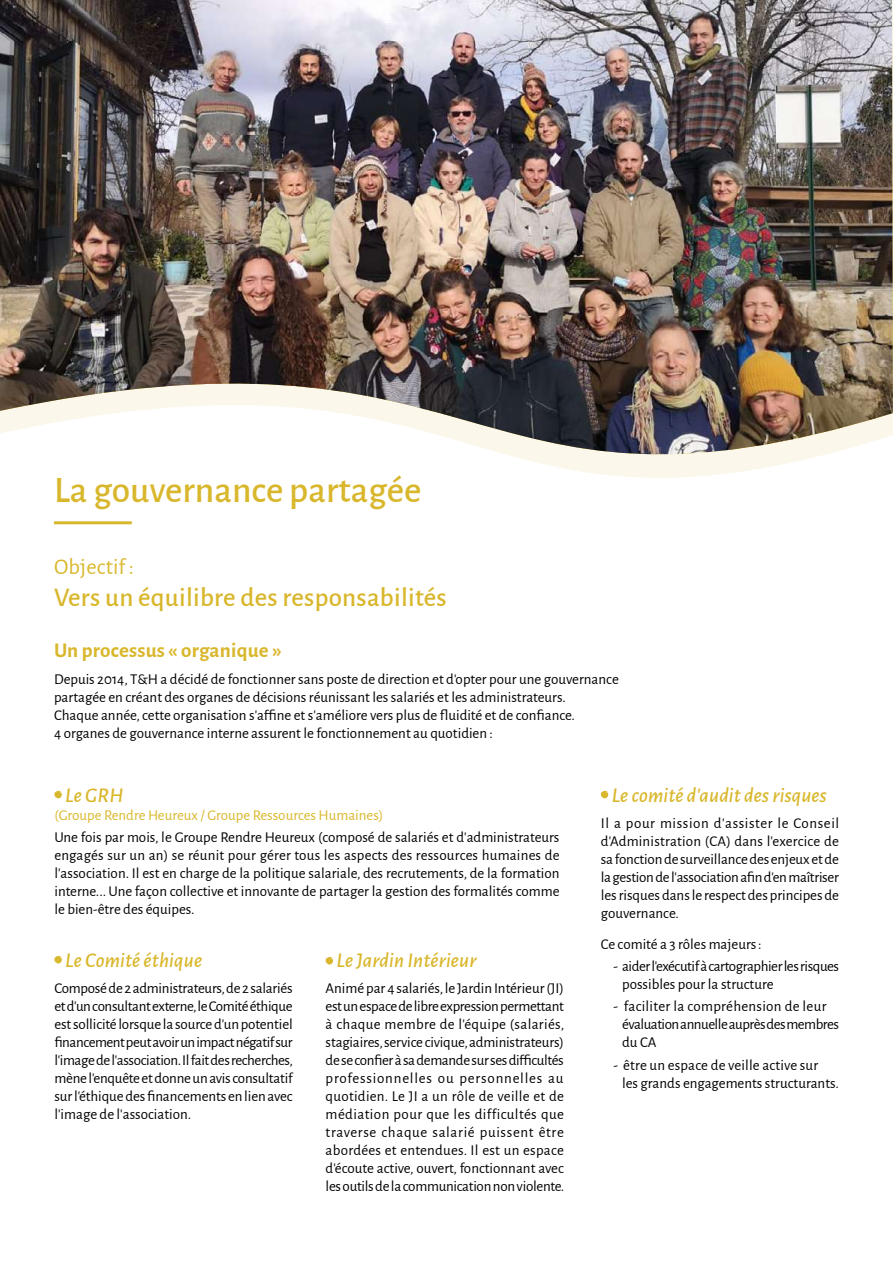
<style>
.page{position:relative;width:893px;height:1263px;background:#fff}
.page>*{position:absolute;margin:0;border:0;box-sizing:border-box;transform-origin:0 0}
.t1{font:500 37.5px "Alegreya Sans";color:#d9b72c}
.t2{font:500 27px "Alegreya Sans";letter-spacing:.01em;color:#d9b72c}
.t3{font:22.5px "Alegreya Sans";letter-spacing:.01em;color:#d9b72c}
.t4{font:italic 500 21px "Alegreya Sans";letter-spacing:.01em;color:#d9b72c}
.t5{font:700 21px "Alegreya Sans";letter-spacing:.01em;color:#d9b72c}
.t6{font:15px/18px "Alegreya Sans";color:#000;text-align:justify}
.t7{font:15px/18px "Alegreya Sans";letter-spacing:-.03em;color:#000}
.t8{font:15px/18px "Alegreya Sans";letter-spacing:-.025em;color:#000}
.t9{font:15px "Alegreya Sans";color:#d9b72c}
</style>
<div class="page">
<svg style="left:54px;top:791px;width:8px;height:7px"></svg>
<svg style="left:54px;top:956px;width:8px;height:7px"></svg>
<svg style="left:326px;top:957px;width:7px;height:7px"></svg>
<svg style="left:54px;top:460px;width:747px;height:65px"></svg>
<img style="left:0;top:0;width:893px;height:460px">
<svg style="left:601px;top:791px;width:7px;height:7px"></svg>
<hr style="left:54px;top:521px;width:78px;height:3px;background:#d9b72c">
<h1 class="t1" style="left:54px;top:464px;width:369px">La gouvernance partagée</h1>
<h3 class="t3" style="left:54px;top:552px;width:81px">Objectif:</h3>
<h2 class="t2" style="left:54px;top:579px;width:394px">Vers un équilibre des responsabilités</h2>
<h3 class="t5" style="left:54px;top:635px;width:229px">Un processus « organique »</h3>
<p class="t6" style="left:54px;top:669px;width:566px;text-align:left">Depuis 2014, T&amp;H a décidé de fonctionner sans poste de direction et d’opter pour une gouvernance partagée en créant des organes de décisions réunissant les salariés et les administrateurs.<br>Chaque année, cette organisation s’affine et s’améliore vers plus de fluidité et de confiance.<br>4 organes de gouvernance interne assurent le fonctionnement au quotidien :</p>
<h3 class="t4" style="left:65px;top:780px;width:59px">Le GRH</h3>
<p class="t9" style="left:54px;top:804px;width:330px">(Groupe Rendre Heureux / Groupe Ressources Humaines)</p>
<p class="t6" style="left:54px;top:827px;width:507px">Une fois par mois, le Groupe Rendre Heureux (composé de salariés et d’administrateurs engagés sur un an) se réunit pour gérer tous les aspects des ressources humaines de l’association. Il est en charge de la politique salariale, des recrutements, de la formation interne... Une façon collective et innovante de partager la gestion des formalités comme le bien-être des équipes.</p>
<h3 class="t4" style="left:65px;top:945px;width:138px">Le Comité éthique</h3>
<p class="t6" style="left:54px;top:979px;width:240px">Composé de 2 administrateurs, de 2 salariés et d’un consultant externe, le Comité éthique est sollicité lorsque la source d’un potentiel financement peut avoir un impact négatif sur l’image de l’association. Il fait des recherches, mène l’enquête et donne un avis consultatif sur l’éthique des financements en lien avec l’image de l’association.</p>
<h3 class="t4" style="left:336px;top:945px;width:142px">Le Jardin Intérieur</h3>
<p class="t6" style="left:326px;top:979px;width:240px">Animé par 4 salariés, le Jardin Intérieur (JI) est un espace de libre expression permettant à chaque membre de l’équipe (salariés, stagiaires, service civique, administrateurs) de se confier à sa demande sur ses difficultés professionnelles ou personnelles au quotidien. Le JI a un rôle de veille et de médiation pour que les difficultés que traverse chaque salarié puissent être abordées et entendues. Il est un espace d’écoute active, ouvert, fonctionnant avec les outils de la communication non violente.</p>
<h3 class="t4" style="left:612px;top:780px;width:217px">Le comité d’audit des risques</h3>
<p class="t6" style="left:601px;top:813px;width:240px">Il a pour mission d’assister le Conseil d’Administration (CA) dans l’exercice de sa fonction de surveillance des enjeux et de la gestion de l’association afin d’en maîtriser les risques dans le respect des principes de gouvernance.</p>
<p class="t6" style="left:601px;top:934px;width:162px">Ce comité a 3 rôles majeurs:</p>
<p class="t8" style="left:622px;top:956px;width:219px;text-indent:-9px">- aider l’exécutif à cartographier les risques possibles pour la structure</p>
<p class="t7" style="left:622px;top:997px;width:218px;text-indent:-9px">- faciliter la compréhension de leur évaluation annuelle auprès des membres du CA</p>
<p class="t6" style="left:622px;top:1055px;width:218px;text-indent:-9px">- être un espace de veille active sur<br>les grands engagements structurants.</p>
</div>
